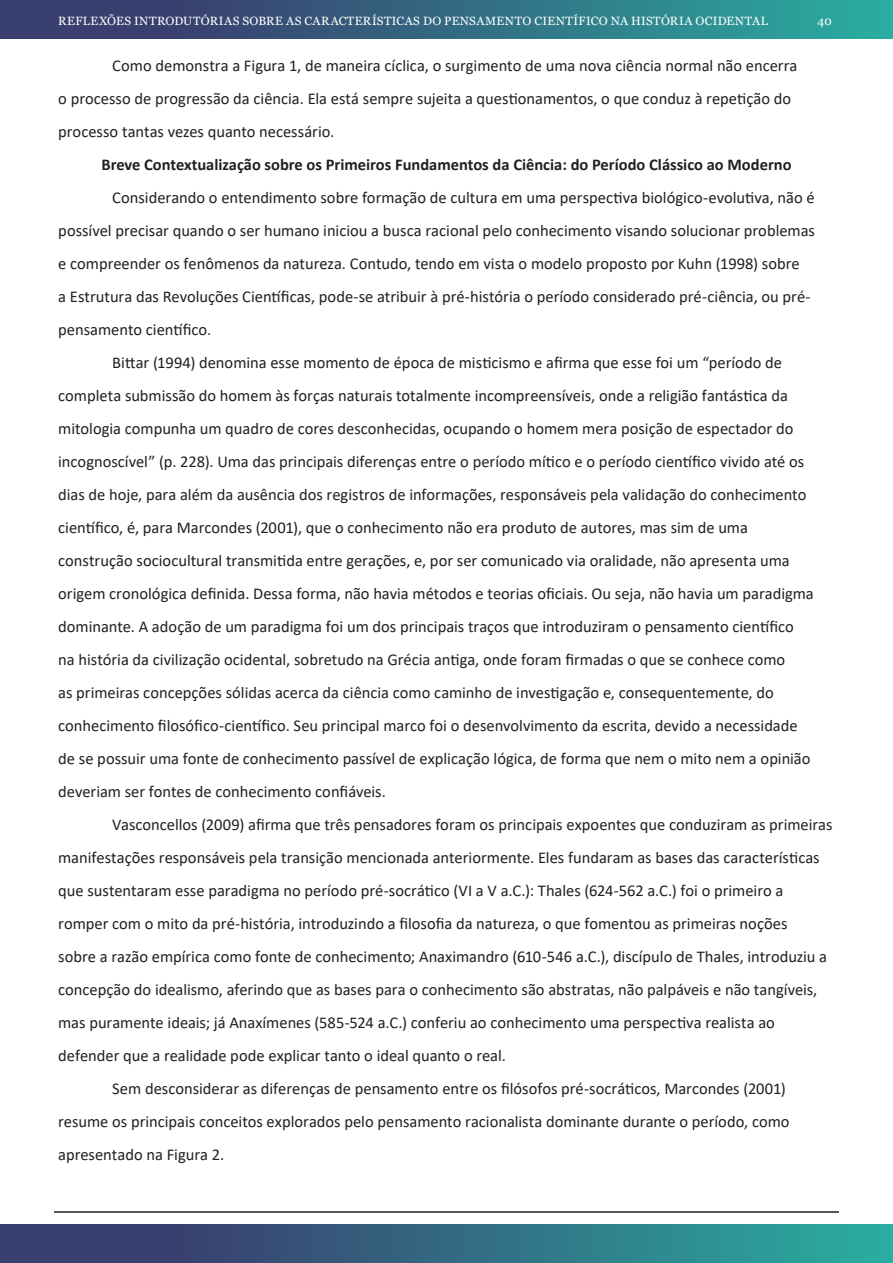
<style>
.page{position:relative;width:893px;height:1263px;background:#fff}
.page>*{position:absolute;margin:0;border:0;box-sizing:border-box;transform-origin:0 0}
.Paragrafo{font:16.5px/33px "Calibri";color:#231f20}
.Título_Nivel_1{font:700 16.5px "Calibri";color:#231f20}
.t1{font:12px "Georgia";letter-spacing:.03em;color:#fff}
</style>
<div class="page">
<div style="left:0;top:0;width:893px;height:38px;background:linear-gradient(to right,#3b2e66,#2baaa0)"></div>
<div style="left:0;top:1225px;width:893px;height:38px;background:linear-gradient(to right,#3b2e66,#2baaa0)"></div>
<hr style="left:54px;top:1211px;width:785px;height:2px;background:#231f20">
<p class="t1" style="left:58px;top:13px;width:712px">REFLEXÕES INTRODUTÓRIAS SOBRE AS CARACTERÍSTICAS DO PENSAMENTO CIENTÍFICO NA HISTÓRIA OCIDENTAL</p>
<p class="t1" style="left:818px;top:13px;width:16px">40</p>
<p class="Paragrafo" style="left:58px;top:48px;width:741px;text-indent:54px">Como demonstra a Figura 1, de maneira cíclica, o surgimento de uma nova ciência normal não encerra o processo de progressão da ciência. Ela está sempre sujeita a questionamentos, o que conduz à repetição do processo tantas vezes quanto necessário.</p>
<p class="Título_Nivel_1" style="left:101px;top:152px;width:692px">Breve Contextualização sobre os Primeiros Fundamentos da Ciência: do Período Clássico ao Moderno</p>
<p class="Paragrafo" style="left:58px;top:180px;width:758px;text-indent:54px">Considerando o entendimento sobre formação de cultura em uma perspectiva biológico-evolutiva, não é possível precisar quando o ser humano iniciou a busca racional pelo conhecimento visando solucionar problemas e compreender os fenômenos da natureza. Contudo, tendo em vista o modelo proposto por Kuhn (1998) sobre<br>a Estrutura das Revoluções Científicas, pode-se atribuir à pré-história o período considerado pré-ciência, ou pré&shy;pensamento científico.</p>
<p class="Paragrafo" style="left:58px;top:345px;width:757px;text-indent:54px">Bittar (1994) denomina esse momento de época de misticismo e afirma que esse foi um “período de completa submissão do homem às forças naturais totalmente incompreensíveis, onde a religião fantástica da mitologia compunha um quadro de cores desconhecidas, ocupando o homem mera posição de espectador do incognoscível” (p. 228). Uma das principais diferenças entre o período mítico e o período científico vivido até os dias de hoje, para além da ausência dos registros de informações, responsáveis pela validação do conhecimento científico, é, para Marcondes (2001), que o conhecimento não era produto de autores, mas sim de uma construção sociocultural transmitida entre gerações, e, por ser comunicado via oralidade, não apresenta uma origem cronológica definida. Dessa forma, não havia métodos e teorias oficiais. Ou seja, não havia um paradigma dominante. A adoção de um paradigma foi um dos principais traços que introduziram o pensamento científico na história da civilização ocidental, sobretudo na Grécia antiga, onde foram firmadas o que se conhece como<br>as primeiras concepções sólidas acerca da ciência como caminho de investigação e, consequentemente, do conhecimento filosófico-científico. Seu principal marco foi o desenvolvimento da escrita, devido a necessidade de se possuir uma fonte de conhecimento passível de explicação lógica, de forma que nem o mito nem a opinião deveriam ser fontes de conhecimento confiáveis.</p>
<p class="Paragrafo" style="left:58px;top:807px;width:776px;text-indent:54px">Vasconcellos (2009) afirma que três pensadores foram os principais expoentes que conduziram as primeiras manifestações responsáveis pela transição mencionada anteriormente. Eles fundaram as bases das características que sustentaram esse paradigma no período pré-socrático (VI a V a.C.): Thales (624-562 a.C.) foi o primeiro a romper com o mito da pré-história, introduzindo a filosofia da natureza, o que fomentou as primeiras noções<br>sobre a razão empírica como fonte de conhecimento; Anaximandro (610-546 a.C.), discípulo de Thales, introduziu a concepção do idealismo, aferindo que as bases para o conhecimento são abstratas, não palpáveis e não tangíveis, mas puramente ideais; já Anaxímenes (585-524 a.C.) conferiu ao conhecimento uma perspectiva realista ao defender que a realidade pode explicar tanto o ideal quanto o real.</p>
<p class="Paragrafo" style="left:58px;top:1071px;width:733px;text-indent:54px">Sem desconsiderar as diferenças de pensamento entre os filósofos pré-socráticos, Marcondes (2001) resume os principais conceitos explorados pelo pensamento racionalista dominante durante o período, como apresentado na Figura 2.</p>
</div>
